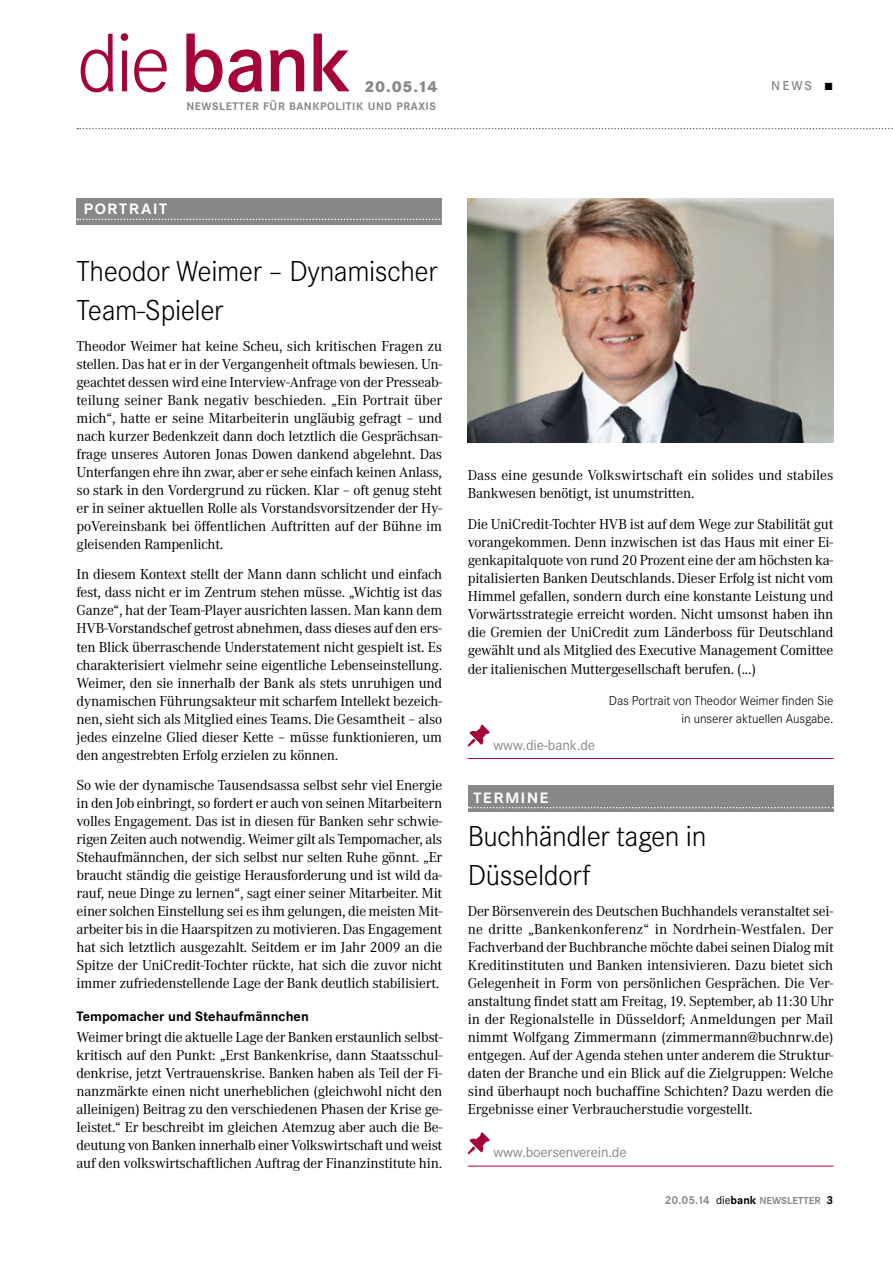
<style>
.page{position:relative;width:893px;height:1263px;background:#fff}
.page>*{position:absolute;margin:0;border:0;box-sizing:border-box;transform-origin:0 0}
.t1{font:600 86.1px "Corporate S";color:#a50437}
.t2{font:300 30px/39px "Corporate S";letter-spacing:-.015em;color:#000}
.t3{font:600 21px "Corporate SSC";letter-spacing:.05em;color:#fff}
.t4{font:800 16.5px "Corporate S";color:#87888a}
.t5{font:15px/18px "Corporate A";letter-spacing:-.015em;color:#000;text-align:justify}
.t6{font:15px "Corporate S";letter-spacing:-.015em;color:#87888a}
.t7{font:700 14.25px "Corporate S";letter-spacing:.005em;color:#000}
.t8{font:300 13.5px/18px "Corporate S";letter-spacing:-.01em;color:#000;text-align:right}
.t9{font:600 13.5px "Corporate S";color:#87888a}
.t10{font:700 11.55px "Corporate S";letter-spacing:.05em;color:#87888a}
.t11{font:700 10.5px "Corporate S";color:#87888a}
.s1{font-weight:300}
.s2{font-family:"The Sans Bold Expert";font-weight:400;font-size:10.5px;color:#000}
.s3{font-size:12px}
.s4{font-weight:400;font-size:12px;color:#000}
.s5{font-size:12px;color:#000}
</style>
<div class="page">
<svg style="left:77px;top:128px;width:816px;height:1px"></svg>
<div style="left:468px;top:786px;width:365px;height:26px;background:#87888a"></div>
<div style="left:77px;top:198px;width:365px;height:26px;background:#87888a"></div>
<hr style="left:468px;top:758px;width:365px;height:1px;background:#a50437">
<svg style="left:468px;top:807px;width:365px;height:1px"></svg>
<hr style="left:468px;top:1166px;width:365px;height:1px;background:#a50437">
<svg style="left:467px;top:725px;width:23px;height:22px"></svg>
<svg style="left:467px;top:1132px;width:23px;height:23px"></svg>
<svg style="left:77px;top:219px;width:365px;height:1px"></svg>
<img style="left:468px;top:198px;width:365px;height:245px">
<h1 class="t1" style="left:77px;top:13px;width:276px"><span class="s1">die</span>bank</h1>
<p class="t10" style="left:186px;top:100px;width:251px">NEWSLETTER FÜR BANKPOLITIK UND PRAXIS</p>
<p class="t4" style="left:364px;top:76px;width:75px">20.05.14</p>
<p class="t9" style="left:771px;top:78px;width:64px">NEWS <span class="s2">ó</span></p>
<h3 class="t3" style="left:83px;top:195px;width:86px">portrait</h3>
<h2 class="t2" style="left:77px;top:252px;width:363px">Theodor Weimer – Dynamischer<br>Team-Spieler</h2>
<p class="t5" style="left:77px;top:337px;width:367px">Theodor Weimer hat keine Scheu, sich kritischen Fragen zu stellen. Das hat er in der Vergangenheit oftmals bewiesen. Un&shy;geachtet dessen wird eine Interview-Anfrage von der Presseab&shy;teilung seiner Bank negativ beschieden. „Ein Portrait über mich“, hatte er seine Mitarbeiterin ungläubig gefragt – und nach kurzer Bedenkzeit dann doch letztlich die Gesprächsan&shy;frage unseres Autoren Jonas Dowen dankend abgelehnt. Das Unterfangen ehre ihn zwar, aber er sehe einfach keinen Anlass, so stark in den Vordergrund zu rücken. Klar – oft genug steht er in seiner aktuellen Rolle als Vorstandsvorsitzender der Hy&shy;poVereinsbank bei öffentlichen Auftritten auf der Bühne im gleisenden Rampenlicht.</p>
<p class="t5" style="left:77px;top:566px;width:367px">In diesem Kontext stellt der Mann dann schlicht und einfach fest, dass nicht er im Zentrum stehen müsse. „Wichtig ist das Ganze“, hat der Team-Player ausrichten lassen. Man kann dem HVB-Vorstandschef getrost abnehmen, dass dieses auf den ers&shy;ten Blick überraschende Understatement nicht gespielt ist. Es charakterisiert vielmehr seine eigentliche Lebenseinstellung.<br>Weimer, den sie innerhalb der Bank als stets unruhigen und dynamischen Führungsakteur mit scharfem Intellekt bezeich&shy;nen, sieht sich als Mitglied eines Teams. Die Gesamtheit – also jedes einzelne Glied dieser Kette – müsse funktionieren, um den angestrebten Erfolg erzielen zu können.</p>
<p class="t5" style="left:77px;top:777px;width:367px">So wie der dynamische Tausendsassa selbst sehr viel Energie in den Job einbringt, so fordert er auch von seinen Mitarbeitern volles Engagement. Das ist in diesen für Banken sehr schwie&shy;rigen Zeiten auch notwendig. Weimer gilt als Tempomacher, als Stehaufmännchen, der sich selbst nur selten Ruhe gönnt. „Er braucht ständig die geistige Herausforderung und ist wild da&shy;rauf, neue Dinge zu lernen“, sagt einer seiner Mitarbeiter. Mit einer solchen Einstellung sei es ihm gelungen, die meisten Mit&shy;arbeiter bis in die Haarspitzen zu motivieren. Das Engagement hat sich letztlich ausgezahlt. Seitdem er im Jahr 2009 an die Spitze der UniCredit-Tochter rückte, hat sich die zuvor nicht immer zufriedenstellende Lage der Bank deutlich stabilisiert.</p>
<p class="t7" style="left:77px;top:1008px;width:234px">Tempomacher und Stehaufmännchen</p>
<p class="t5" style="left:77px;top:1028px;width:367px">Weimer bringt die aktuelle Lage der Banken erstaunlich selbst&shy;kritisch auf den Punkt: „Erst Bankenkrise, dann Staatsschul&shy;denkrise, jetzt Vertrauenskrise. Banken haben als Teil der Fi&shy;nanzmärkte einen nicht unerheblichen (gleichwohl nicht den alleinigen) Beitrag zu den verschiedenen Phasen der Krise ge&shy;leistet.“ Er beschreibt im gleichen Atemzug aber auch die Be&shy;deutung von Banken innerhalb einer Volkswirtschaft und weist auf den volkswirtschaftlichen Auftrag der Finanzinstitute hin.</p>
<p class="t5" style="left:468px;top:466px;width:367px">Dass eine gesunde Volkswirtschaft ein solides und stabiles<br>Bankwesen benötigt, ist unumstritten.</p>
<p class="t5" style="left:468px;top:515px;width:367px">Die UniCredit-Tochter HVB ist auf dem Wege zur Stabilität gut vorangekommen. Denn inzwischen ist das Haus mit einer Ei&shy;genkapitalquote von rund 20 Prozent eine der am höchsten ka&shy;pitalisierten Banken Deutschlands. Dieser Erfolg ist nicht vom Himmel gefallen, sondern durch eine konstante Leistung und Vorwärtsstrategie erreicht worden. Nicht umsonst haben ihn die Gremien der UniCredit zum Länderboss für Deutschland gewählt und als Mitglied des Executive Management Comittee</p>
<p class="t5" style="left:468px;top:661px;width:290px">der italienischen Muttergesellschaft berufen. (...)</p>
<p class="t8" style="left:609px;top:692px;width:226px">Das Portrait von Theodor Weimer finden Sie in unserer aktuellen Ausgabe.</p>
<p class="t6" style="left:494px;top:736px;width:103px">www.die-bank.de</p>
<h3 class="t3" style="left:473px;top:784px;width:77px">termine</h3>
<h2 class="t2" style="left:468px;top:817px;width:240px">Buchhändler tagen in<br>Düsseldorf</h2>
<p class="t5" style="left:468px;top:902px;width:367px">Der Börsenverein des Deutschen Buchhandels veranstaltet sei&shy;ne dritte „Bankenkonferenz“ in Nordrhein-Westfalen. Der Fachverband der Buchbranche möchte dabei seinen Dialog mit Kreditinstituten und Banken intensivieren. Dazu bietet sich Gelegenheit in Form von persönlichen Gesprächen. Die Ver&shy;anstaltung findet statt am Freitag, 19. September, ab 11:30 Uhr in der Regionalstelle in Düsseldorf; Anmeldungen per Mail nimmt Wolfgang Zimmermann (zimmermann@buchnrw.de) entgegen. Auf der Agenda stehen unter anderem die Struktur&shy;daten der Branche und ein Blick auf die Zielgruppen: Welche sind überhaupt noch buchaffine Schichten? Dazu werden die Ergebnisse einer Verbraucherstudie vorgestellt.</p>
<p class="t6" style="left:494px;top:1144px;width:135px">www.boersenverein.de</p>
<p class="t11" style="left:665px;top:1195px;width:170px"><span class="s3">20.05.14</span> <span class="s4">die</span><span class="s5">bank</span> NEWSLETTER <span class="s5">3</span></p>
</div>
